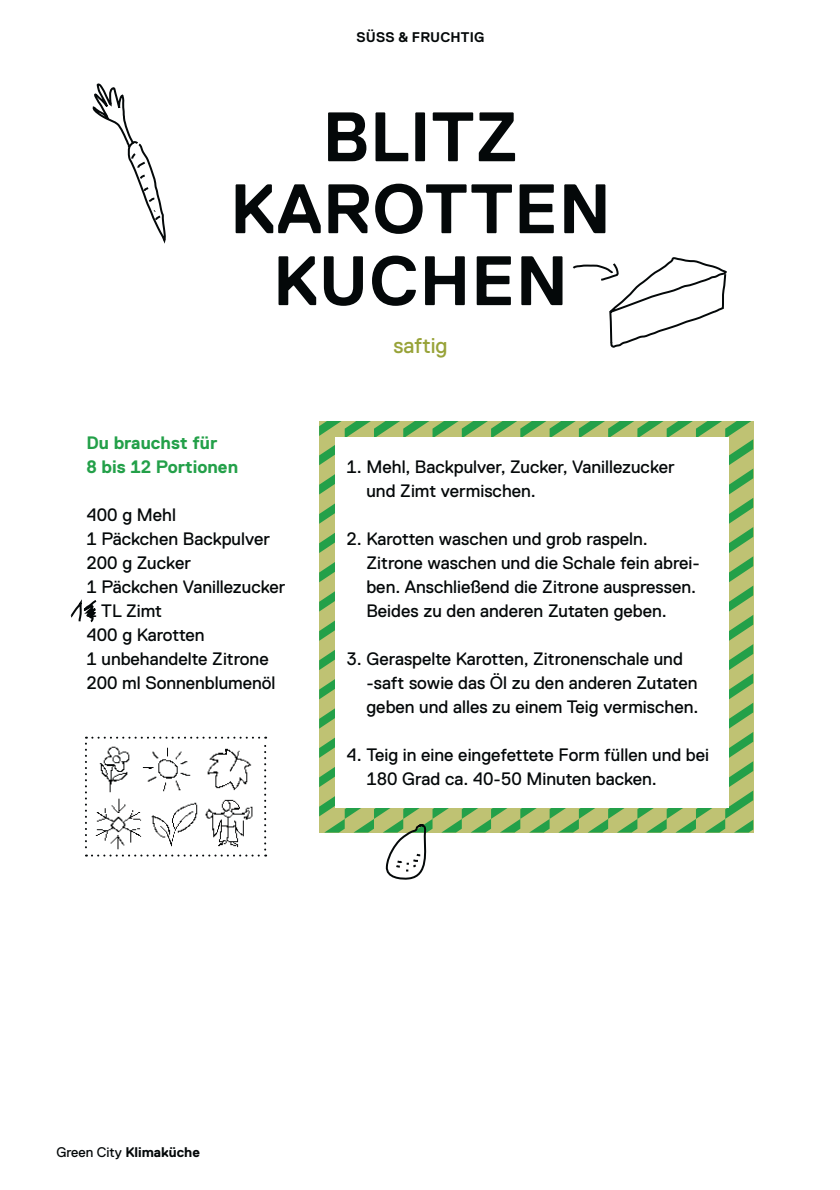
<style>
.page{position:relative;width:840px;height:1190px;background:#fff}
.page>*{position:absolute;margin:0;border:0;box-sizing:border-box;transform-origin:0 0}
.t1{font:700 69.8px/72px "Replica Std";letter-spacing:.01em;color:#040809;text-align:center}
.t2{font:22px "Replica Std";color:#98a339}
.t3{font:18px/24px "Replica Std";color:#040809}
.t4{font:700 18px/24px "Replica Std";color:#23a049}
.t5{font:700 14px "Replica Std";letter-spacing:.01em;color:#040809}
.s1{font-weight:400}
</style>
<div class="page">
<svg style="left:85px;top:737px;width:181px;height:120px"></svg>
<svg style="left:92px;top:83px;width:74px;height:161px"></svg>
<svg style="left:572px;top:257px;width:155px;height:91px"></svg>
<svg style="left:70px;top:599px;width:27px;height:24px"></svg>
<svg style="left:319px;top:421px;width:434px;height:459px"></svg>
<p class="t5" style="left:357px;top:32px;width:129px">SÜSS &amp; FRUCHTIG</p>
<h1 class="t1" style="left:230px;top:106px;width:382px">BLITZ<br>KAROTTEN<br>KUCHEN</h1>
<p class="t2" style="left:393px;top:337px;width:56px">saftig</p>
<p class="t4" style="left:86px;top:432px;width:153px">Du brauchst für<br>8 bis 12 Portionen</p>
<p class="t3" style="left:86px;top:504px;width:201px">400 g Mehl<br>1 Päckchen Backpulver<br>200 g Zucker<br>1 Päckchen Vanillezucker<br>1 TL Zimt<br>400 g Karotten<br>1 unbehandelte Zitrone<br>200 ml Sonnenblumenöl</p>
<p class="t3" style="left:366px;top:456px;width:310px;text-indent:-20px">1. Mehl, Backpulver, Zucker, Vanillezucker und Zimt vermischen.</p>
<p class="t3" style="left:366px;top:528px;width:335px;text-indent:-20px">2. Karotten waschen und grob raspeln.<br>Zitrone waschen und die Schale fein abrei&shy;ben. Anschließend die Zitrone auspressen.<br>Beides zu den anderen Zutaten geben.</p>
<p class="t3" style="left:366px;top:648px;width:334px;text-indent:-20px">3. Geraspelte Karotten, Zitronenschale und -saft sowie das Öl zu den anderen Zutaten geben und alles zu einem Teig vermischen.</p>
<p class="t3" style="left:366px;top:744px;width:344px;text-indent:-20px">4. Teig in eine eingefettete Form füllen und bei<br>180 Grad ca. 40-50 Minuten backen.</p>
<p class="t5" style="left:56px;top:1147px;width:145px"><span class="s1">Green City</span> Klimaküche</p>
</div>
